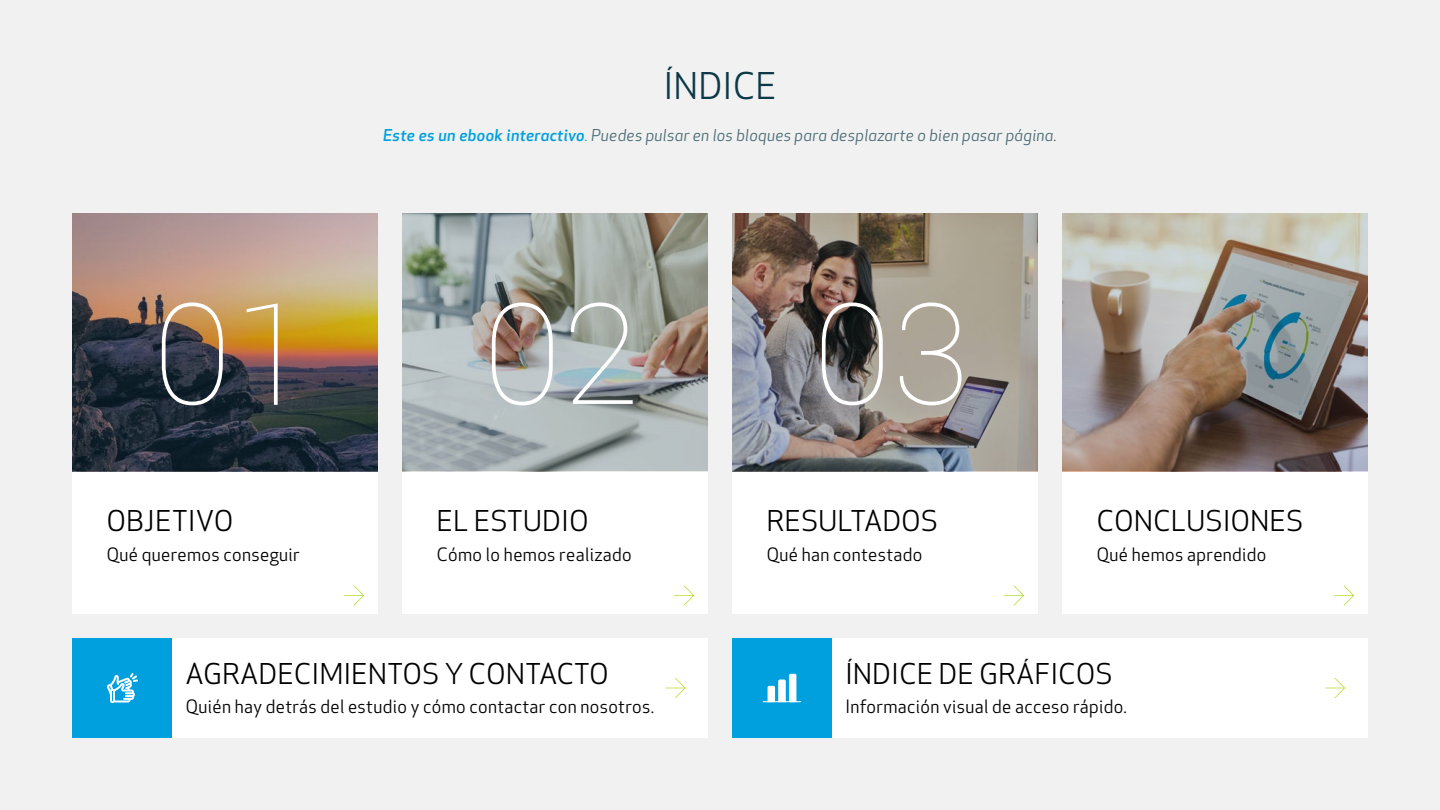
<style>
.page{position:relative;width:1440px;height:810px;background:#eee}
.page>*{position:absolute;margin:0;border:0;box-sizing:border-box;transform-origin:0 0}
.t1{font:100 140.6px "Roboto";color:#fff}
.t2{font:36px "Apex New";letter-spacing:.02em;color:#0c3847}
.t3{font:28px "Apex New";letter-spacing:.02em;color:#000}
.t4{font:18px "Apex New";letter-spacing:.02em;color:#000}
.t5{font:italic 16px "Apex New";letter-spacing:.02em;color:#496a75}
.s1{font-weight:500;color:#00a0df}
.s2{color:#00a0df}
</style>
<div class="page">
<div style="left:72px;top:638px;width:636px;height:100px;background:#fff"></div>
<div style="left:72px;top:638px;width:100px;height:100px;background:#00a0df"></div>
<svg style="left:665px;top:678px;width:21px;height:20px"></svg>
<svg style="left:107px;top:673px;width:31px;height:30px"></svg>
<div style="left:732px;top:638px;width:636px;height:100px;background:#fff"></div>
<div style="left:732px;top:638px;width:100px;height:100px;background:#00a0df"></div>
<svg style="left:1325px;top:678px;width:20px;height:20px"></svg>
<svg style="left:767px;top:674px;width:30px;height:27px"></svg>
<hr style="left:763px;top:701px;width:38px;height:1px;background:#fff">
<div style="left:72px;top:214px;width:306px;height:400px;background:#fff"></div>
<img style="left:72px;top:214px;width:306px;height:258px">
<svg style="left:344px;top:585px;width:20px;height:20px"></svg>
<div style="left:402px;top:214px;width:306px;height:400px;background:#fff"></div>
<img style="left:402px;top:214px;width:306px;height:258px">
<svg style="left:674px;top:585px;width:20px;height:20px"></svg>
<div style="left:732px;top:214px;width:306px;height:400px;background:#fff"></div>
<img style="left:732px;top:214px;width:306px;height:258px">
<svg style="left:1004px;top:585px;width:20px;height:20px"></svg>
<div style="left:1062px;top:214px;width:306px;height:400px;background:#fff"></div>
<img style="left:1062px;top:214px;width:306px;height:258px">
<svg style="left:1334px;top:585px;width:20px;height:20px"></svg>
<h1 class="t1" style="left:152px;top:257px;width:159px">01</h1>
<h3 class="t3" style="left:107px;top:503px;width:128px">OBJETIVO</h3>
<p class="t4" style="left:107px;top:543px;width:194px">Qué queremos conseguir</p>
<h2 class="t2" style="left:664px;top:63px;width:114px">ÍNDICE</h2>
<p class="t5" style="left:383px;top:125px;width:675px"><span class="s1">Este es un ebook interactivo</span><span class="s2">.</span> Puedes pulsar en los bloques para desplazarte o bien pasar página.</p>
<h1 class="t1" style="left:482px;top:257px;width:159px">02</h1>
<h3 class="t3" style="left:437px;top:503px;width:153px">EL ESTUDIO</h3>
<p class="t4" style="left:437px;top:543px;width:196px">Cómo lo hemos realizado</p>
<h1 class="t1" style="left:812px;top:257px;width:159px">03</h1>
<h3 class="t3" style="left:767px;top:503px;width:172px">RESULTADOS</h3>
<p class="t4" style="left:767px;top:543px;width:157px">Qué han contestado</p>
<h3 class="t3" style="left:1097px;top:503px;width:208px">CONCLUSIONES</h3>
<p class="t4" style="left:1097px;top:543px;width:171px">Qué hemos aprendido</p>
<h3 class="t3" style="left:186px;top:656px;width:424px">AGRADECIMIENTOS Y CONTACTO</h3>
<p class="t4" style="left:186px;top:695px;width:470px">Quién hay detrás del estudio y cómo contactar con nosotros.</p>
<h3 class="t3" style="left:845px;top:656px;width:269px">ÍNDICE DE GRÁFICOS</h3>
<p class="t4" style="left:845px;top:695px;width:283px">Información visual de acceso rápido.</p>
</div>
